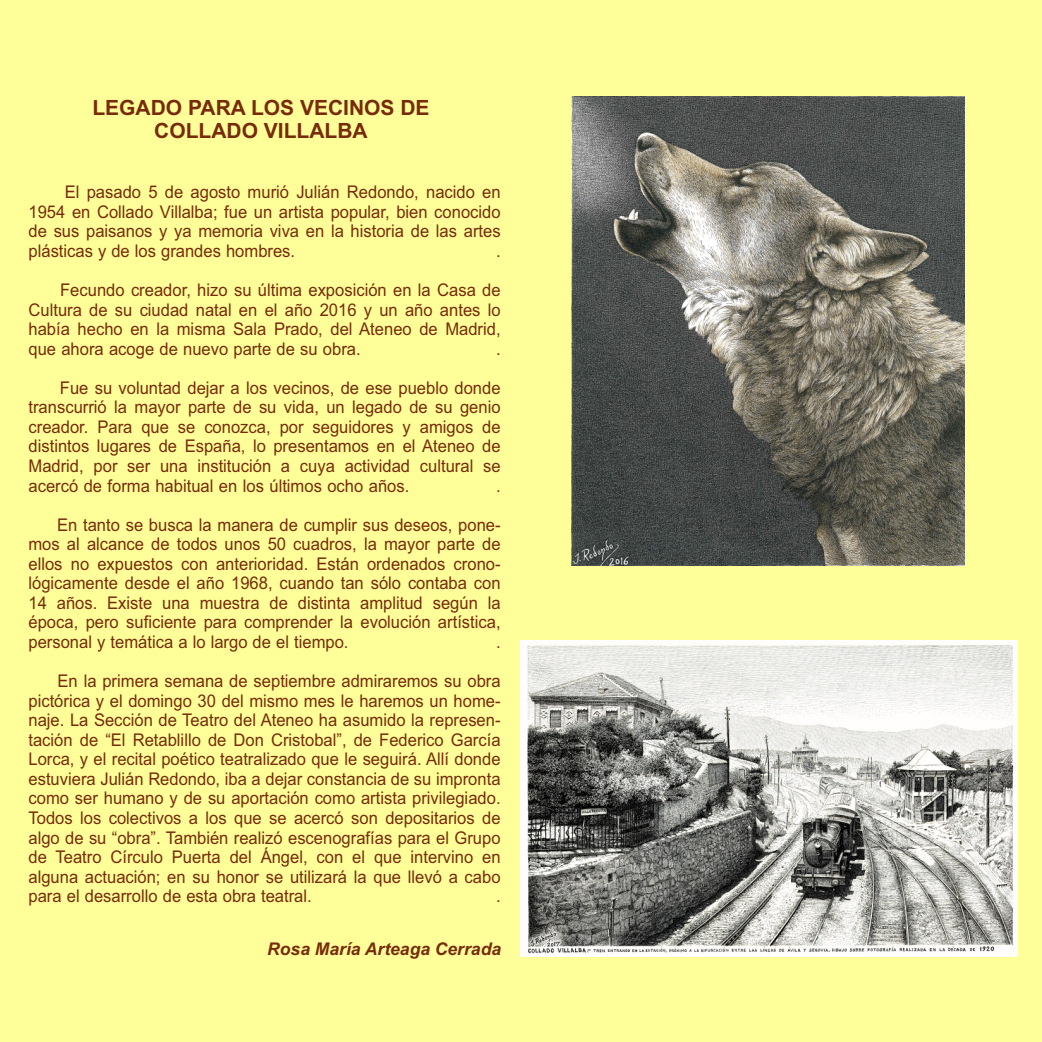
<style>
.page{position:relative;width:1042px;height:1042px;background:#ff9}
.page>*{position:absolute;margin:0;border:0;box-sizing:border-box;transform-origin:0 0}
.t1{font:700 21px/23.4px "Arial";color:#772b0b;text-align:center}
.t2{font:17.5px/19.6px "Arial";color:#772b0b;text-align:justify;scale:.95 1}
.t3{font:italic 700 17.5px "Arial";color:#772b0b}
</style>
<div class="page">
<img style="left:571px;top:97px;width:393px;height:468px">
<img style="left:520px;top:641px;width:497px;height:315px">
<p class="t1" style="left:92px;top:97px;width:339px">LEGADO PARA LOS VECINOS DE<br>COLLADO VILLALBA</p>
<p class="t2" style="left:29px;top:184px;width:498px;text-indent:36px">El pasado 5 de agosto murió Julián Redondo, nacido en 1954 en Collado Villalba; fue un artista popular, bien conocido de sus paisanos y ya memoria viva en la historia de las artes plásticas y de los grandes hombres.</p>
<p class="t2" style="left:496px;top:243px;width:6px">.</p>
<p class="t2" style="left:29px;top:282px;width:498px;text-indent:32px">Fecundo creador, hizo su última exposición en la Casa de Cultura de su ciudad natal en el año 2016 y un año antes lo había hecho en la misma Sala Prado, del Ateneo de Madrid, que ahora acoge de nuevo parte de su obra.</p>
<p class="t2" style="left:496px;top:340px;width:6px">.</p>
<p class="t2" style="left:29px;top:379px;width:498px;text-indent:31px">Fue su voluntad dejar a los vecinos, de ese pueblo donde transcurrió la mayor parte de su vida, un legado de su genio creador. Para que se conozca, por seguidores y amigos de distintos lugares de España, lo presentamos en el Ateneo de Madrid, por ser una institución a cuya actividad cultural se acercó de forma habitual en los últimos ocho años.</p>
<p class="t2" style="left:496px;top:477px;width:6px">.</p>
<p class="t2" style="left:28px;top:516px;width:498px;text-indent:29px">En tanto se busca la manera de cumplir sus deseos, pone&shy;mos al alcance de todos unos 50 cuadros, la mayor parte de ellos no expuestos con anterioridad. Están ordenados crono&shy;lógicamente desde el año 1968, cuando tan sólo contaba con 14 años. Existe una muestra de distinta amplitud según la época, pero suficiente para comprender la evolución artística, personal y temática a lo largo de el tiempo.</p>
<p class="t2" style="left:496px;top:634px;width:6px">.</p>
<p class="t2" style="left:28px;top:673px;width:498px;text-indent:29px">En la primera semana de septiembre admiraremos su obra pictórica y el domingo 30 del mismo mes le haremos un home&shy;naje. La Sección de Teatro del Ateneo ha asumido la represen&shy;tación de “El Retablillo de Don Cristobal”, de Federico García Lorca, y el recital poético teatralizado que le seguirá. Allí donde estuviera Julián Redondo, iba a dejar constancia de su impronta como ser humano y de su aportación como artista privilegiado.<br>Todos los colectivos a los que se acercó son depositarios de algo de su “obra”. También realizó escenografías para el Grupo de Teatro Círculo Puerta del Ángel, con el que intervino en alguna actuación; en su honor se utilizará la que llevó a cabo para el desarrollo de esta obra teatral.</p>
<p class="t2" style="left:496px;top:888px;width:6px">.</p>
<p class="t3" style="left:267px;top:942px;width:235px">Rosa María Arteaga Cerrada</p>
</div>
